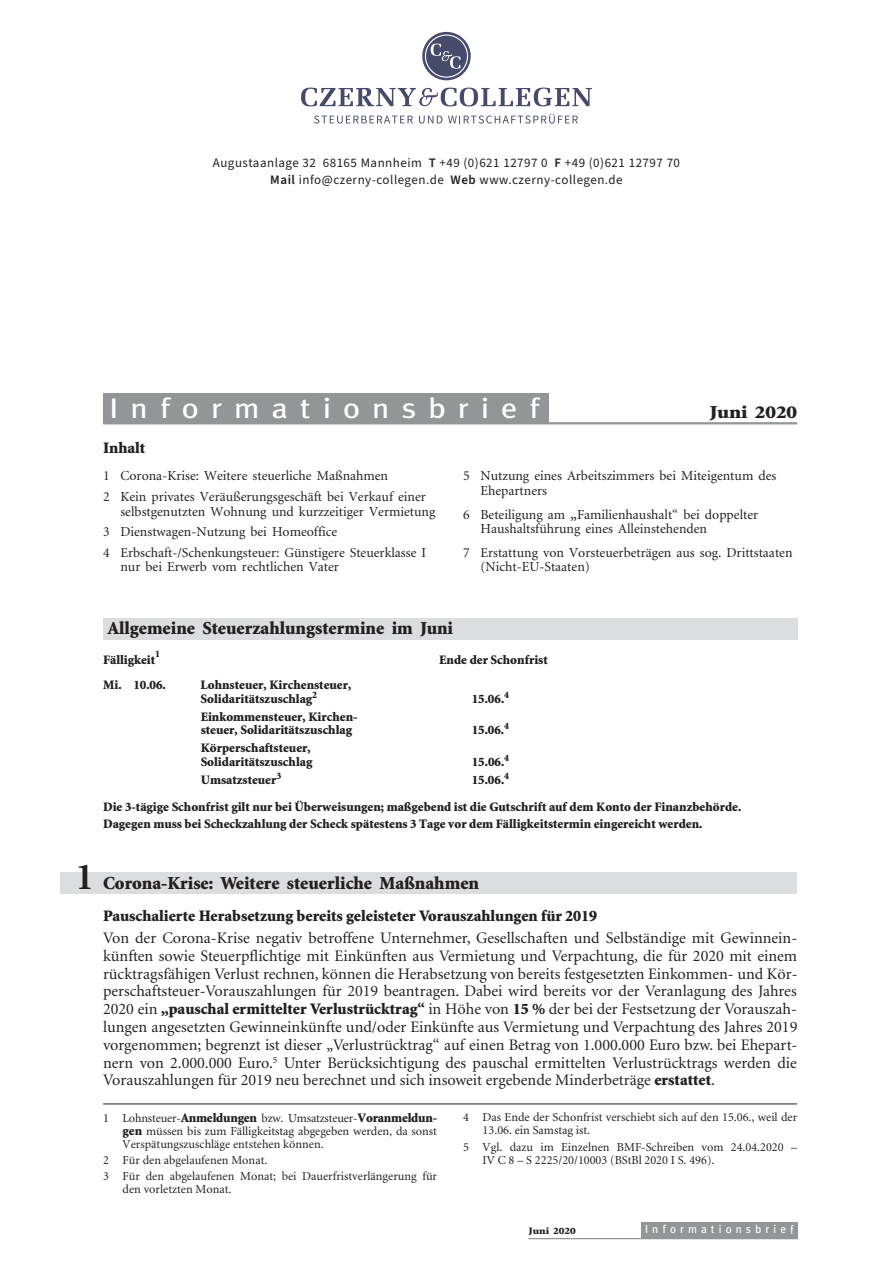
<style>
.page{position:relative;width:893px;height:1263px;background:#fff}
.page>*{position:absolute;margin:0;border:0;box-sizing:border-box;transform-origin:0 0}
.t1{font:28.35px "Meta";letter-spacing:.375em;color:#fff;scale:1.15 1}
.t2{font:900 18.3px "Minion";color:#231f20}
.t3{font:900 18.3px "Minion";color:#231f20;scale:1.15 1}
.t4{font:16.05px/17.9px "Minion";color:#231f20;text-align:justify}
.t5{font:900 16.05px "Minion";color:#231f20}
.t6{font:13.8px/20.7px "Minion";color:#231f20}
.t7{font:900 13.05px/13.8px "Minion";color:#231f20}
.t8{font:12.9px/16.5px "Source Sans Pro";letter-spacing:.04em;color:#231f20;text-align:center}
.t9{font:12.3px/13px "Minion";color:#231f20}
.t10{font:11.55px "Meta";letter-spacing:.36em;color:#fff}
.t11{font:900 9.9px "Minion";color:#231f20;scale:1.15 1}
.t12{font:900 9.9px "Minion";color:#231f20}
.s1{font-weight:600}
.s2{font-size:16.05px}
.s3{font-weight:700;font-size:38.25px}
.s4{font-weight:900}
.s5{font-weight:900;font-size:13.05px}
.s6{font-size:12.3px}
</style>
<div class="page">
<svg style="left:314px;top:115px;width:99px;height:9px"></svg>
<svg style="left:419px;top:116px;width:23px;height:8px"></svg>
<svg style="left:448px;top:114px;width:130px;height:10px"></svg>
<svg style="left:301px;top:88px;width:291px;height:18px"></svg>
<svg style="left:422px;top:32px;width:49px;height:48px"></svg>
<div style="left:641px;top:1222px;width:156px;height:16px;background:#939598"></div>
<hr style="left:528px;top:1238px;width:269px;height:1px;background:#939598">
<hr style="left:103px;top:1103px;width:694px;height:1px;background:#231f20">
<div style="left:103px;top:618px;width:694px;height:22px;background:#dcdddf"></div>
<div style="left:61px;top:872px;width:736px;height:22px;background:#dcdddf"></div>
<div style="left:103px;top:393px;width:446px;height:30px;background:#939598"></div>
<hr style="left:103px;top:422px;width:694px;height:2px;background:#939598">
<p class="t8" style="left:213px;top:155px;width:469px">Augustaanlage 32 68165 Mannheim <span class="s1">T</span> +49 (0)621 12797 0 <span class="s1">F</span> +49 (0)621 12797 70<br><span class="s1">Mail</span> info@czerny-collegen.de <span class="s1">Web</span> www.czerny-collegen.de</p>
<h1 class="t1" style="left:110px;top:391px;width:375px">Informationsbrief</h1>
<p class="t3" style="left:709px;top:403px;width:78px">Juni 2020</p>
<p class="t5" style="left:103px;top:440px;width:44px">Inhalt</p>
<p class="t6" style="left:103px;top:466px;width:324px">1 Corona-Krise: Weitere steuerliche Maßnahmen<br>2 Kein privates Veräußerungsgeschäft bei Verkauf einer</p>
<p class="t6" style="left:103px;top:501px;width:334px;text-indent:17px">selbstgenutzten Wohnung und kurzzeitiger Vermietung<br>3 Dienstwagen-Nutzung bei Homeoffice<br>4 Erbschaft-/Schenkungsteuer: Günstigere Steuerklasse I</p>
<p class="t6" style="left:120px;top:557px;width:220px">nur bei Erwerb vom rechtlichen Vater</p>
<p class="t6" style="left:480px;top:469px;width:297px;line-height:14.5px;text-indent:-17px">5 Nutzung eines Arbeitszimmers bei Miteigentum des<br>Ehepartners</p>
<p class="t6" style="left:480px;top:507px;width:279px;line-height:14.5px;text-indent:-17px">6 Beteiligung am <span class="s2">„</span>Familienhaushalt“ bei doppelter<br>Haushaltsführung eines Alleinstehenden</p>
<p class="t6" style="left:480px;top:546px;width:314px;line-height:14.5px;text-indent:-17px">7 Erstattung von Vorsteuerbeträgen aus sog. Drittstaaten (Nicht-EU-Staaten)</p>
<p class="t2" style="left:107px;top:619px;width:347px">Allgemeine Steuerzahlungstermine im Juni</p>
<p class="t12" style="left:155px;top:649px;width:6px">1</p>
<p class="t7" style="left:103px;top:653px;width:54px">Fälligkeit</p>
<p class="t7" style="left:439px;top:653px;width:110px">Ende der Schonfrist</p>
<p class="t7" style="left:103px;top:678px;width:64px">Mi. 10.06.</p>
<p class="t7" style="left:201px;top:678px;width:152px">Lohnsteuer, Kirchensteuer,<br>Solidaritätszuschlag<sup>2</sup></p>
<p class="t7" style="left:472px;top:692px;width:39px">15.06.<sup>4</sup></p>
<p class="t7" style="left:201px;top:710px;width:158px">Einkommensteuer, Kirchen&shy;steuer, Solidaritätszuschlag</p>
<p class="t7" style="left:472px;top:724px;width:39px">15.06.<sup>4</sup></p>
<p class="t7" style="left:201px;top:742px;width:113px">Körperschaftsteuer,<br>Solidaritätszuschlag</p>
<p class="t7" style="left:472px;top:755px;width:39px">15.06.<sup>4</sup></p>
<p class="t7" style="left:201px;top:774px;width:82px">Umsatzsteuer<sup>3</sup></p>
<p class="t7" style="left:103px;top:767px;width:640px;line-height:26.8px;text-indent:369px">15.06.<sup>4<br></sup>Die 3-tägige Schonfrist gilt nur bei Überweisungen; maßgebend ist die Gutschrift auf dem Konto der Finanzbehörde.</p>
<p class="t7" style="left:103px;top:817px;width:601px">Dagegen muss bei Scheckzahlung der Scheck spätestens 3 Tage vor dem Fälligkeitstermin eingereicht werden.</p>
<p class="t2" style="left:76px;top:874px;width:405px"><span class="s3">1</span> Corona-Krise: Weitere steuerliche Maßnahmen</p>
<p class="t5" style="left:103px;top:908px;width:496px">Pauschalierte Herabsetzung bereits geleisteter Vorauszahlungen für 2019</p>
<p class="t4" style="left:103px;top:929px;width:696px">Von der Corona-Krise negativ betroffene Unternehmer, Gesellschaften und Selbständige mit Gewinnein&shy;künften sowie Steuerpflichtige mit Einkünften aus Vermietung und Verpachtung, die für 2020 mit einem rücktragsfähigen Verlust rechnen, können die Herabsetzung von bereits festgesetzten Einkommen- und Kör&shy;perschaftsteuer-Vorauszahlungen für 2019 beantragen. Dabei wird bereits vor der Veranlagung des Jahres 2020 ein <span class="s4">„pauschal ermittelter Verlustrücktrag“</span> in Höhe von <span class="s4">15 %</span> der bei der Festsetzung der Vorauszah&shy;lungen angesetzten Gewinneinkünfte und/oder Einkünfte aus Vermietung und Verpachtung des Jahres 2019 vorgenommen; begrenzt ist dieser „Verlustrücktrag“ auf einen Betrag von 1.000.000 Euro bzw. bei Ehepart&shy;nern von 2.000.000 Euro.<sup>5</sup> Unter Berücksichtigung des pauschal ermittelten Verlustrücktrags werden die Vorauszahlungen für 2019 neu berechnet und sich insoweit ergebende Minderbeträge <span class="s4">erstattet</span>.</p>
<p class="t9" style="left:123px;top:1112px;width:316px;text-align:justify;text-indent:-20px">1 Lohnsteuer-<span class="s5">Anmeldungen</span> bzw. Umsatzsteuer-<span class="s5">Voranmeldun&shy;gen</span> müssen bis zum Fälligkeitstag abgegeben werden, da sonst Verspätungszuschläge entstehen können.</p>
<p class="t9" style="left:103px;top:1152px;width:335px;line-height:16.2px">2 Für den abgelaufenen Monat.<br>3 Für den abgelaufenen Monat; bei Dauerfristverlängerung für</p>
<p class="t9" style="left:123px;top:1183px;width:110px">den vorletzten Monat.</p>
<p class="t9" style="left:483px;top:1111px;width:316px;text-indent:-20px">4 Das Ende der Schonfrist verschiebt sich auf den 15.06., weil der<br>13.06. ein Samstag ist.</p>
<p class="t9" style="left:483px;top:1141px;width:316px;text-indent:-20px">5 Vgl. dazu im Einzelnen BMF-Schreiben vom 24.04.2020 –<br>IV C 8 – S 2225/20/10003 (BStBl 2020 I S. 496).</p>
<p class="t11" style="left:528px;top:1225px;width:43px">Juni 2020</p>
<p class="t10" style="left:645px;top:1223px;width:150px">Informationsbrie<span class="s6">f</span></p>
</div>
